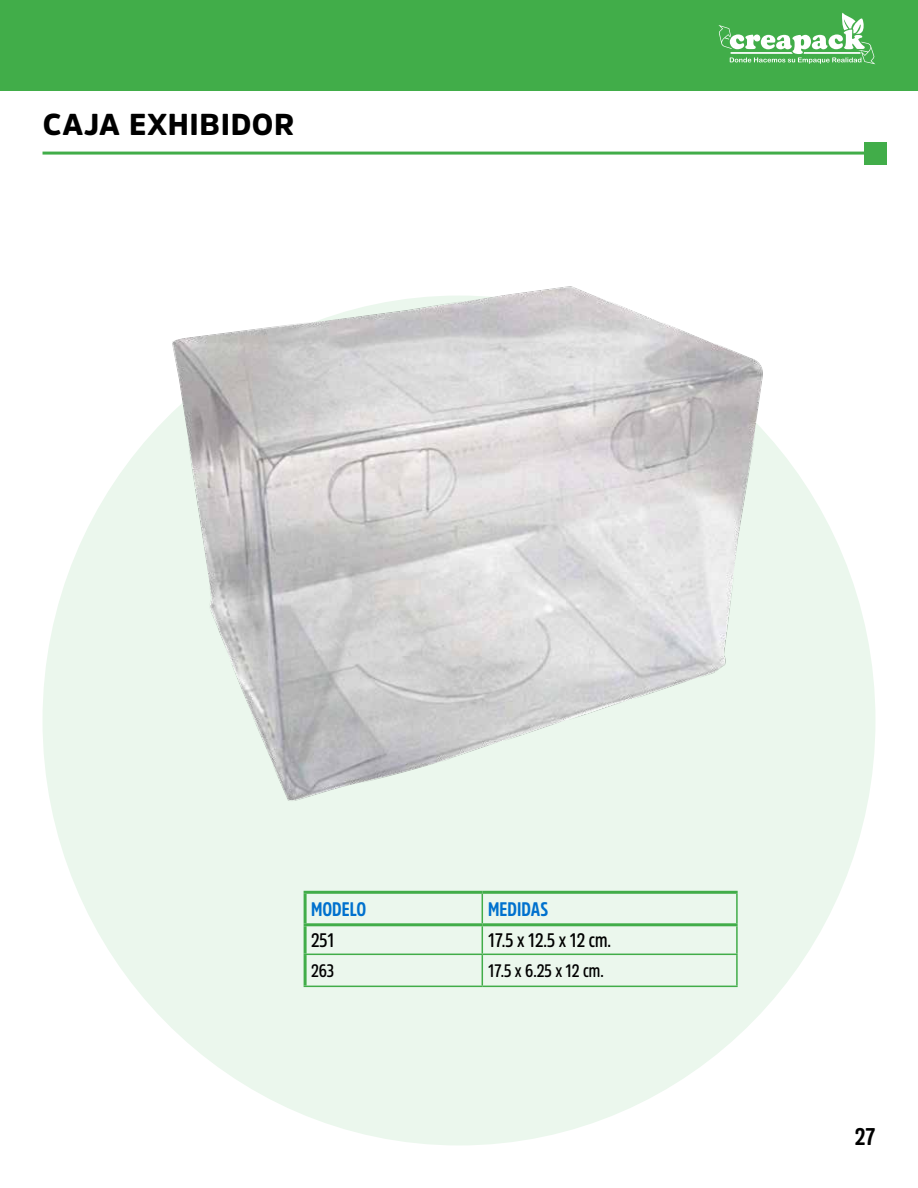
<style>
.page{position:relative;width:918px;height:1188px;background:#fff}
.page>*{position:absolute;margin:0;border:0;box-sizing:border-box;transform-origin:0 0}
.t1{font:900 30px "Amsi Pro";letter-spacing:.02em;color:#000}
.t2{font:700 24px "Amsi Pro Cond";color:#000}
.t3{font:600 19.5px "Amsi Pro Cond";color:#000}
.t4{font:700 19.5px "Amsi Pro Cond";color:#0071ce}
.t5{font:600 18px "Amsi Pro Cond";color:#000}
</style>
<div class="page">
<div style="left:0;top:0;width:918px;height:90px;background:#41ad49"></div>
<svg style="left:718px;top:12px;width:157px;height:52px"></svg>
<div style="left:43px;top:296px;width:832px;height:849px;background:#ebf7ed;border-radius:50%"></div>
<hr style="left:43px;top:152px;width:832px;height:3px;background:#41ad49">
<div style="left:864px;top:142px;width:23px;height:23px;background:#41ad49"></div>
<hr style="left:304px;top:891px;width:178px;height:3px;background:#41ad49">
<hr style="left:304px;top:894px;width:3px;height:29px;background:#41ad49">
<hr style="left:482px;top:891px;width:256px;height:3px;background:#41ad49">
<hr style="left:304px;top:923px;width:178px;height:3px;background:#41ad49">
<hr style="left:304px;top:926px;width:3px;height:28px;background:#41ad49">
<hr style="left:482px;top:923px;width:256px;height:3px;background:#41ad49">
<hr style="left:304px;top:955px;width:3px;height:31px;background:#41ad49">
<hr style="left:736px;top:894px;width:2px;height:29px;background:#41ad49">
<svg style="left:482px;top:894px;width:1px;height:60px"></svg>
<hr style="left:736px;top:926px;width:2px;height:28px;background:#41ad49">
<hr style="left:304px;top:954px;width:178px;height:1px;background:#41ad49">
<hr style="left:482px;top:954px;width:256px;height:1px;background:#41ad49">
<hr style="left:482px;top:955px;width:1px;height:31px;background:#41ad49">
<hr style="left:736px;top:955px;width:2px;height:31px;background:#41ad49">
<hr style="left:304px;top:986px;width:178px;height:1px;background:#41ad49">
<hr style="left:482px;top:986px;width:256px;height:1px;background:#41ad49">
<img style="left:147px;top:286px;width:649px;height:515px">
<h1 class="t1" style="left:43px;top:104px;width:253px">CAJA EXHIBIDOR</h1>
<p class="t4" style="left:311px;top:896px;width:57px">MODELO</p>
<p class="t4" style="left:488px;top:896px;width:62px">MEDIDAS</p>
<p class="t3" style="left:311px;top:927px;width:25px">251</p>
<p class="t3" style="left:488px;top:927px;width:124px">17.5 x 12.5 x 12 cm.</p>
<p class="t5" style="left:311px;top:958px;width:25px">263</p>
<p class="t5" style="left:488px;top:958px;width:117px">17.5 x 6.25 x 12 cm.</p>
<p class="t2" style="left:855px;top:1120px;width:22px">27</p>
</div>
